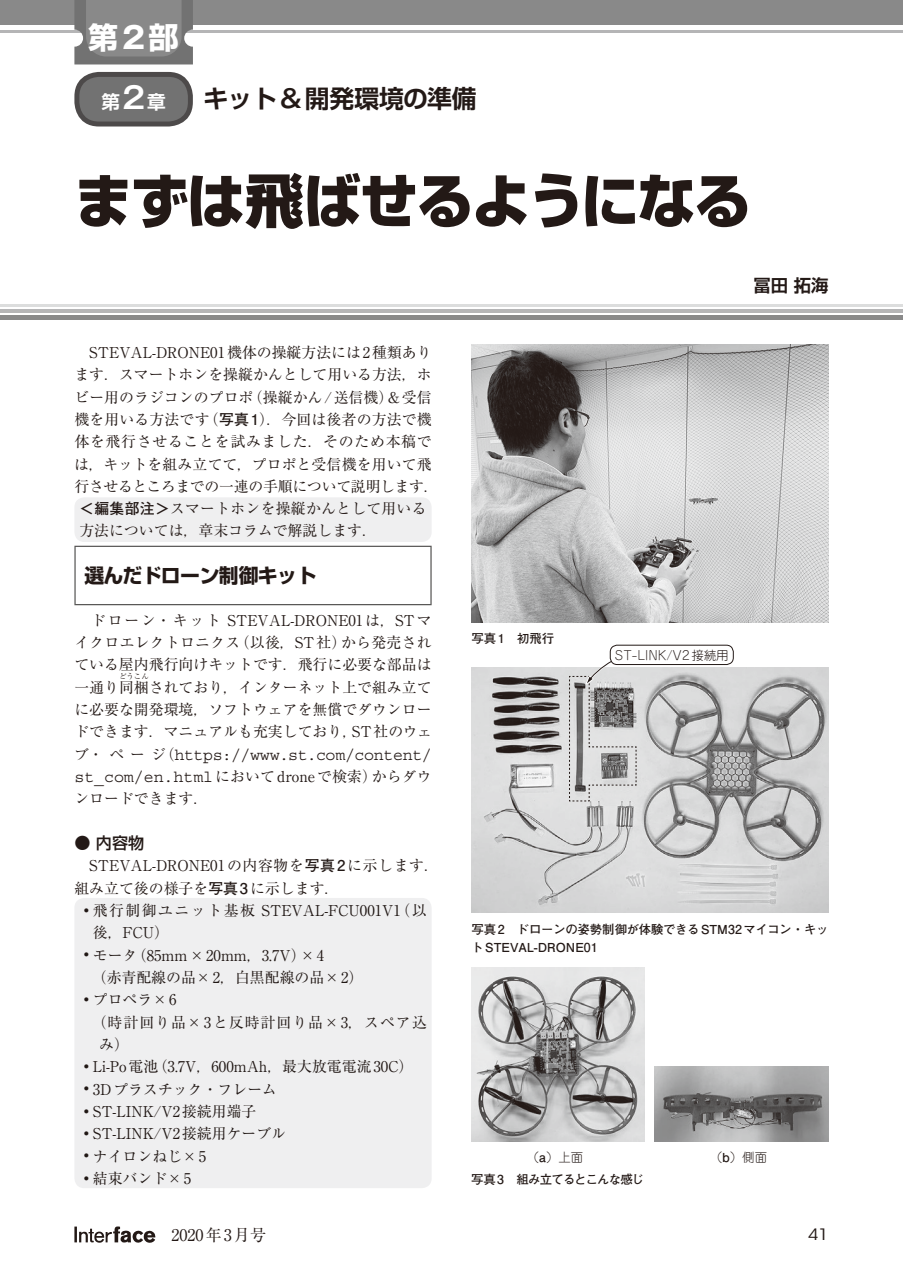
<style>
.page{position:relative;width:903px;height:1275px;background:#fff}
.page>*{position:absolute;margin:0;border:0;box-sizing:border-box;transform-origin:0 0}
.t1{font:800 58.27px "Shin Go Pro";letter-spacing:-.035em;color:#231916}
.t2{font:700 29.93px "Shin Go Pro";color:#fff}
.t3{font:700 24.85px "Shin Go Pro De";color:#231916}
.t4{font:700 19.78px "Shin Go Pro";letter-spacing:-.035em;color:#231916}
.t5{font:700 18.55px "Shin Go Pro De";color:#fff}
.t6{font:700 17.32px "Shin Go Pro De";color:#231916}
.t7{font:16.45px "Courier Std";letter-spacing:-.015em;color:#231916}
.t8{font:16.1px "Ryumin Pro";color:#231916}
.t9{font:500 16.1px "Shin Go Pro";color:#231916}
.t10{font:15.58px "ITC Avant Garde Std";color:#231916;scale:1.11 1}
.t11{font:14.88px/22.4px "Ryumin Pro";color:#231916}
.t12{font:14.88px "Ryumin Pro";letter-spacing:-.02em;color:#231916}
.t13{font:14.88px "Ryumin Pro";letter-spacing:.05em;color:#231916}
.t14{font:14.88px "Ryumin Pro";letter-spacing:.065em;color:#231916}
.t15{font:700 12.42px/18.6px "Futo Go B101 Pro";color:#231916}
.t16{font:300 12.42px "Jun 101 Pro";color:#231916}
.t17{font:700 12.42px "Futo Go B101 Pro";letter-spacing:-.065em;color:#231916}
.t18{font:7.52px "Ryumin Pro";color:#231916}
.s1{font-family:"Gothic MB101 Pro"}
.s2{font-family:"Gothic MB101 Pro De";font-size:29.75px}
.s3{font-family:"Gothic MB101 Pro De"}
.s4{font-family:"Futo Go B101 Pro";font-weight:700}
.s5{font-family:"Ryumin Pro";font-size:14.88px}
.s6{font-family:"Courier Std";font-size:16.45px}
.s7{font-size:25.38px}
</style>
<div class="page">
<div style="left:0;top:0;width:903px;height:25px;background:#898989"></div>
<hr style="left:0;top:30px;width:903px;height:2px;background:#b5b5b6">
<svg style="left:74px;top:1226px;width:81px;height:17px"></svg>
<div style="left:74px;top:497px;width:358px;height:45px;background:#efeff0;border-radius:10px"></div>
<div style="left:74px;top:546px;width:358px;height:59px;border:1px solid #595857"></div>
<div style="left:74px;top:898px;width:358px;height:290px;background:#efeff0;border-radius:10px"></div>
<img style="left:471px;top:667px;width:357px;height:246px">
<svg style="left:569px;top:650px;width:68px;height:152px;background:#b9b8b8"></svg>
<div style="left:610px;top:645px;width:123px;height:19px;background:#fff;border-radius:7px"></div>
<div style="left:610px;top:645px;width:124px;height:20px;border:1px solid #231916;border-radius:7px"></div>
<img style="left:471px;top:345px;width:357px;height:278px">
<img style="left:471px;top:967px;width:174px;height:174px">
<img style="left:655px;top:1067px;width:173px;height:74px">
<hr style="left:0;top:309px;width:903px;height:4px;background:#b5b5b6">
<div style="left:0;top:315px;width:903px;height:5px;background:#898989"></div>
<hr style="left:0;top:304px;width:903px;height:2px;background:#dcdddd">
<div style="left:77px;top:74px;width:113px;height:50px;background:#727272;border-radius:22px"></div>
<div style="left:74px;top:72px;width:119px;height:54px;border:5px solid #4d4a4a;border-radius:22px"></div>
<svg style="left:74px;top:0;width:119px;height:64px"></svg>
<h2 class="t2" style="left:88px;top:14px;width:92px">第<span class="s1">2</span>部</h2>
<p class="t5" style="left:101px;top:87px;width:66px">第<span class="s2">2</span>章</p>
<h3 class="t3" style="left:203px;top:78px;width:275px">キット<span class="s3">&amp;</span>開発環境の準備</h3>
<h1 class="t1" style="left:74px;top:155px;width:679px">まずは飛ばせるようになる</h1>
<p class="t11" style="left:74px;top:340px;width:359px">　STEVAL-DRONE01機体の操縦方法には2種類あり</p>
<p class="t11" style="left:74px;top:362px;width:359px">ます．スマートホンを操縦かんとして用いる方法，ホ</p>
<p class="t11" style="left:74px;top:385px;width:359px">ビー用のラジコンのプロポ（操縦かん/送信機）&amp;受信</p>
<p class="t11" style="left:74px;top:407px;width:359px">機を用いる方法です（<span class="s4">写真1</span>）．今回は後者の方法で機</p>
<p class="t13" style="left:74px;top:430px;width:359px">体を飛行させることを試みました．そのため本稿で</p>
<p class="t11" style="left:74px;top:452px;width:359px">は，キットを組み立てて，プロポと受信機を用いて飛</p>
<p class="t12" style="left:74px;top:475px;width:366px">行させるところまでの一連の手順について説明します．</p>
<p class="t11" style="left:79px;top:496px;width:349px"><span class="s4">＜編集部注＞</span>スマートホンを操縦かんとして用いる</p>
<p class="t11" style="left:79px;top:519px;width:299px">方法については，章末コラムで解説します．</p>
<h3 class="t4" style="left:84px;top:560px;width:234px">選んだドローン制御キット</h3>
<p class="t11" style="left:74px;top:608px;width:359px;text-align:justify">　ドローン・キット STEVAL-DRONE01は，STマイクロエレクトロニクス（以後，ST社）から発売されている屋内飛行向けキットです．飛行に必要な部品は一通り同梱されており，インターネット上で組み立て</p>
<p class="t18" style="left:119px;top:670px;width:31px">どうこん</p>
<p class="t11" style="left:74px;top:697px;width:359px">に必要な開発環境，ソフトウェアを無償でダウンロードできます．マニュアルも充実しており，ST社のウェ</p>
<p class="t7" style="left:74px;top:746px;width:359px"><span class="s5">ブ・ページ（</span>https://www.st.com/content/</p>
<p class="t11" style="left:74px;top:764px;width:359px"><span class="s6">st_com/en.html</span>においてdroneで検索）からダウンロードできます．</p>
<p class="t9" style="left:74px;top:829px;width:71px">● 内容物</p>
<p class="t11" style="left:89px;top:854px;width:351px">STEVAL-DRONE01の内容物を<span class="s4">写真2</span>に示します．</p>
<p class="t11" style="left:74px;top:876px;width:266px">組み立て後の様子を<span class="s4">写真3</span>に示します．</p>
<p class="t11" style="left:73px;top:898px;width:355px"><span class="s7">・</span>飛行制御ユニット基板 STEVAL-FCU001V1（以</p>
<p class="t11" style="left:93px;top:920px;width:78px">後，FCU）</p>
<p class="t11" style="left:73px;top:943px;width:253px"><span class="s7">・</span>モータ（85mm×20mm，3.7V）×4</p>
<p class="t11" style="left:92px;top:965px;width:273px">（赤青配線の品×2，白黒配線の品×2）</p>
<p class="t11" style="left:73px;top:987px;width:105px"><span class="s7">・</span>プロペラ×6</p>
<p class="t14" style="left:92px;top:1010px;width:336px">（時計回り品×3と反時計回り品×3，スペア込</p>
<p class="t11" style="left:99px;top:1032px;width:31px">み）</p>
<p class="t11" style="left:73px;top:1054px;width:342px"><span class="s7">・</span>Li-Po電池（3.7V，600mAh，最大放電電流30C）</p>
<p class="t11" style="left:73px;top:1077px;width:206px"><span class="s7">・</span>3Dプラスチック・フレーム</p>
<p class="t11" style="left:73px;top:1099px;width:185px"><span class="s7">・</span>ST-LINK/V2接続用端子</p>
<p class="t11" style="left:73px;top:1121px;width:215px"><span class="s7">・</span>ST-LINK/V2接続用ケーブル</p>
<p class="t11" style="left:73px;top:1144px;width:135px"><span class="s7">・</span>ナイロンねじ×5</p>
<p class="t11" style="left:73px;top:1166px;width:120px"><span class="s7">・</span>結束バンド×5</p>
<p class="t6" style="left:753px;top:271px;width:77px">冨田 拓海</p>
<p class="t15" style="left:471px;top:628px;width:84px">写真1　初飛行</p>
<p class="t16" style="left:615px;top:645px;width:115px">ST-LINK/V2接続用</p>
<p class="t15" style="left:471px;top:918px;width:359px">写真2　ドローンの姿勢制御が体験できるSTM32マイコン・キットSTEVAL-DRONE01</p>
<p class="t16" style="left:527px;top:1147px;width:58px">（<span class="s4">a</span>）上面</p>
<p class="t16" style="left:710px;top:1147px;width:58px">（<span class="s4">b</span>）側面</p>
<p class="t17" style="left:471px;top:1169px;width:175px">写真 3　組み立てるとこんな感じ</p>
<p class="t8" style="left:155px;top:1222px;width:112px">　2020年3月号</p>
<p class="t10" style="left:808px;top:1225px;width:20px">41</p>
</div>
